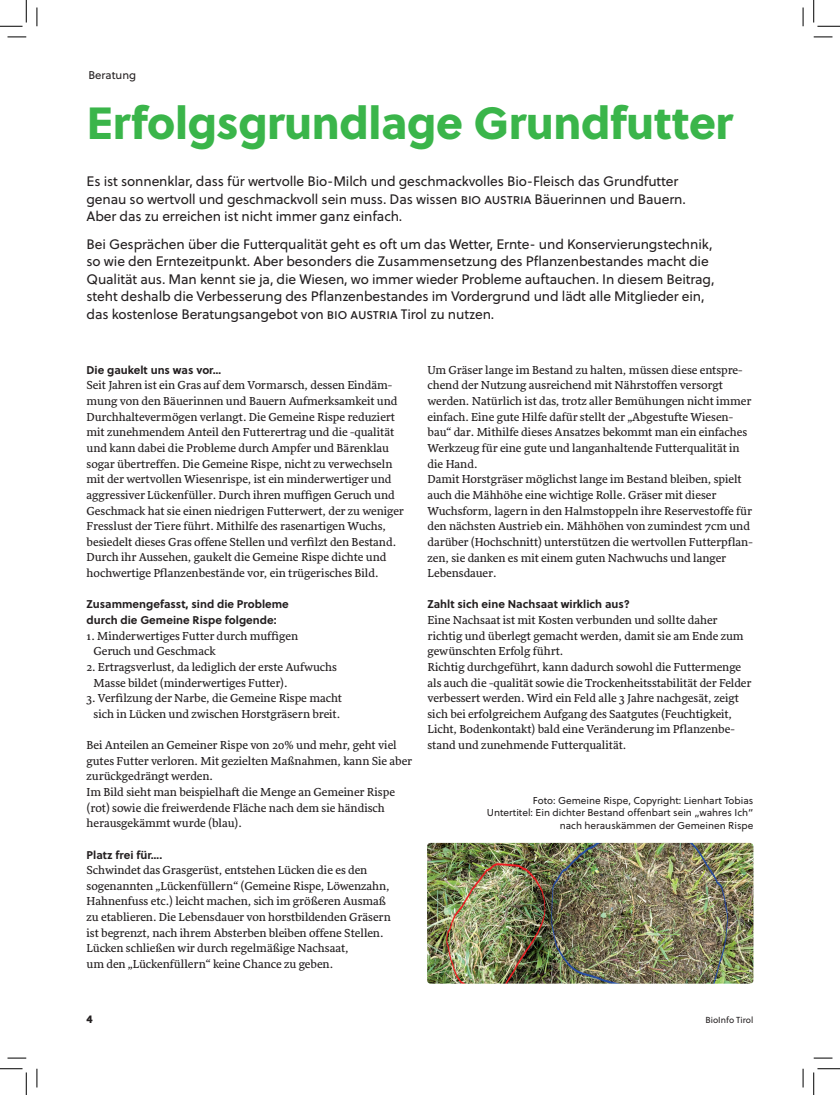
<style>
.page{position:relative;width:840px;height:1095px;background:#fff}
.page>*{position:absolute;margin:0;border:0;box-sizing:border-box;transform-origin:0 0}
.t1{font:45px "Soleil Xb";letter-spacing:-.005em;color:#3ab54a}
.t2{font:13.75px/17.5px "Soleil";letter-spacing:-.01em;color:#231f20}
.t3{font:11.88px/15.6px "Sirba";color:#231f20}
.t4{font:700 11.25px/15.6px "Soleil";color:#231f20}
.t5{font:11.25px "Soleil";color:#231f20}
.t6{font:11.25px "Soleil Xb";color:#231f20}
.t7{font:10px/12.5px "Soleil";color:#231f20;text-align:right}
.t8{font:8.75px "Soleil";color:#231f20}
</style>
<div class="page">
<img style="left:427px;top:842px;width:326px;height:141px">
<svg style="left:8px;top:36px;width:18px;height:2px"></svg>
<svg style="left:813px;top:36px;width:19px;height:2px"></svg>
<svg style="left:8px;top:1057px;width:18px;height:1px"></svg>
<svg style="left:813px;top:1057px;width:19px;height:1px"></svg>
<svg style="left:36px;top:8px;width:2px;height:18px"></svg>
<svg style="left:36px;top:1068px;width:2px;height:19px"></svg>
<svg style="left:802px;top:8px;width:1px;height:18px"></svg>
<svg style="left:802px;top:1068px;width:1px;height:19px"></svg>
<svg style="left:0;top:0;width:27px;height:27px"></svg>
<svg style="left:0;top:1068px;width:27px;height:26px"></svg>
<svg style="left:813px;top:0;width:26px;height:27px"></svg>
<svg style="left:813px;top:1068px;width:26px;height:26px"></svg>
<p class="t5" style="left:88px;top:68px;width:49px">Beratung</p>
<h1 class="t1" style="left:87px;top:94px;width:647px">Erfolgsgrundlage Grundfutter</h1>
<p class="t2" style="left:86px;top:173px;width:600px">Es ist sonnenklar, dass für wertvolle Bio-Milch und geschmackvolles Bio-Fleisch das Grundfutter genau so wertvoll und geschmackvoll sein muss. Das wissen BIO AUSTRIA Bäuerinnen und Bauern.<br>Aber das zu erreichen ist nicht immer ganz einfach.</p>
<p class="t2" style="left:86px;top:235px;width:629px">Bei Gesprächen über die Futterqualität geht es oft um das Wetter, Ernte- und Konservierungstechnik, so wie den Erntezeitpunkt. Aber besonders die Zusammensetzung des Pflanzenbestandes macht die Qualität aus. Man kennt sie ja, die Wiesen, wo immer wieder Probleme auftauchen. In diesem Beitrag, steht deshalb die Verbesserung des Pflanzenbestandes im Vordergrund und lädt alle Mitglieder ein, das kostenlose Beratungsangebot von BIO AUSTRIA Tirol zu nutzen.</p>
<p class="t4" style="left:86px;top:362px;width:136px">Die gaukelt uns was vor…</p>
<p class="t3" style="left:86px;top:378px;width:318px">Seit Jahren ist ein Gras auf dem Vormarsch, dessen Eindäm&shy;mung von den Bäuerinnen und Bauern Aufmerksamkeit und Durchhaltevermögen verlangt. Die Gemeine Rispe reduziert mit zunehmendem Anteil den Futterertrag und die -qualität und kann dabei die Probleme durch Ampfer und Bärenklau sogar übertreffen. Die Gemeine Rispe, nicht zu verwechseln mit der wertvollen Wiesenrispe, ist ein minderwertiger und aggressiver Lückenfüller. Durch ihren muffigen Geruch und Geschmack hat sie einen niedrigen Futterwert, der zu weniger Fresslust der Tiere führt. Mithilfe des rasenartigen Wuchs, besiedelt dieses Gras offene Stellen und verfilzt den Bestand.<br>Durch ihr Aussehen, gaukelt die Gemeine Rispe dichte und hochwertige Pflanzenbestände vor, ein trügerisches Bild.</p>
<p class="t4" style="left:86px;top:596px;width:204px">Zusammengefasst, sind die Probleme durch die Gemeine Rispe folgende:</p>
<p class="t3" style="left:93px;top:628px;width:206px;text-indent:-7px">1. Minderwertiges Futter durch muffigen<br>Geruch und Geschmack</p>
<p class="t3" style="left:93px;top:659px;width:245px;text-indent:-7px">2. Ertragsverlust, da lediglich der erste Aufwuchs<br>Masse bildet (minderwertiges Futter).</p>
<p class="t3" style="left:86px;top:690px;width:257px;text-align:center">3. Verfilzung der Narbe, die Gemeine Rispe macht sich in Lücken und zwischen Horstgräsern breit.</p>
<p class="t3" style="left:86px;top:737px;width:327px">Bei Anteilen an Gemeiner Rispe von 20% und mehr, geht viel gutes Futter verloren. Mit gezielten Maßnahmen, kann Sie aber zurückgedrängt werden.<br>Im Bild sieht man beispielhaft die Menge an Gemeiner Rispe (rot) sowie die freiwerdende Fläche nach dem sie händisch herausgekämmt wurde (blau).</p>
<p class="t4" style="left:86px;top:846px;width:77px">Platz frei für….</p>
<p class="t3" style="left:86px;top:862px;width:306px">Schwindet das Grasgerüst, entstehen Lücken die es den sogenannten „Lückenfüllern“ (Gemeine Rispe, Löwenzahn, Hahnenfuss etc.) leicht machen, sich im größeren Ausmaß zu etablieren. Die Lebensdauer von horstbildenden Gräsern ist begrenzt, nach ihrem Absterben bleiben offene Stellen.<br>Lücken schließen wir durch regelmäßige Nachsaat,<br>um den „Lückenfüllern“ keine Chance zu geben.</p>
<p class="t3" style="left:427px;top:362px;width:326px">Um Gräser lange im Bestand zu halten, müssen diese entspre&shy;chend der Nutzung ausreichend mit Nährstoffen versorgt werden. Natürlich ist das, trotz aller Bemühungen nicht immer einfach. Eine gute Hilfe dafür stellt der „Abgestufte Wiesen&shy;bau“ dar. Mithilfe dieses Ansatzes bekommt man ein einfaches Werkzeug für eine gute und langanhaltende Futterqualität in die Hand.<br>Damit Horstgräser möglichst lange im Bestand bleiben, spielt auch die Mähhöhe eine wichtige Rolle. Gräser mit dieser Wuchsform, lagern in den Halmstoppeln ihre Reservestoffe für den nächsten Austrieb ein. Mähhöhen von zumindest 7cm und darüber (Hochschnitt) unterstützen die wertvollen Futterpflan&shy;zen, sie danken es mit einem guten Nachwuchs und langer Lebensdauer.</p>
<p class="t4" style="left:427px;top:596px;width:204px">Zahlt sich eine Nachsaat wirklich aus?</p>
<p class="t3" style="left:427px;top:612px;width:325px">Eine Nachsaat ist mit Kosten verbunden und sollte daher richtig und überlegt gemacht werden, damit sie am Ende zum gewünschten Erfolg führt.<br>Richtig durchgeführt, kann dadurch sowohl die Futtermenge als auch die -qualität sowie die Trockenheitsstabilität der Felder verbessert werden. Wird ein Feld alle 3 Jahre nachgesät, zeigt sich bei erfolgreichem Aufgang des Saatgutes (Feuchtigkeit, Licht, Bodenkontakt) bald eine Veränderung im Pflanzenbe&shy;stand und zunehmende Futterqualität.</p>
<p class="t7" style="left:486px;top:793px;width:268px">Foto: Gemeine Rispe, Copyright: Lienhart Tobias<br>Untertitel: Ein dichter Bestand offenbart sein „wahres Ich“ nach herauskämmen der Gemeinen Rispe</p>
<p class="t6" style="left:86px;top:1011px;width:8px">4</p>
<p class="t8" style="left:705px;top:1013px;width:49px">BioInfo Tirol</p>
</div>
